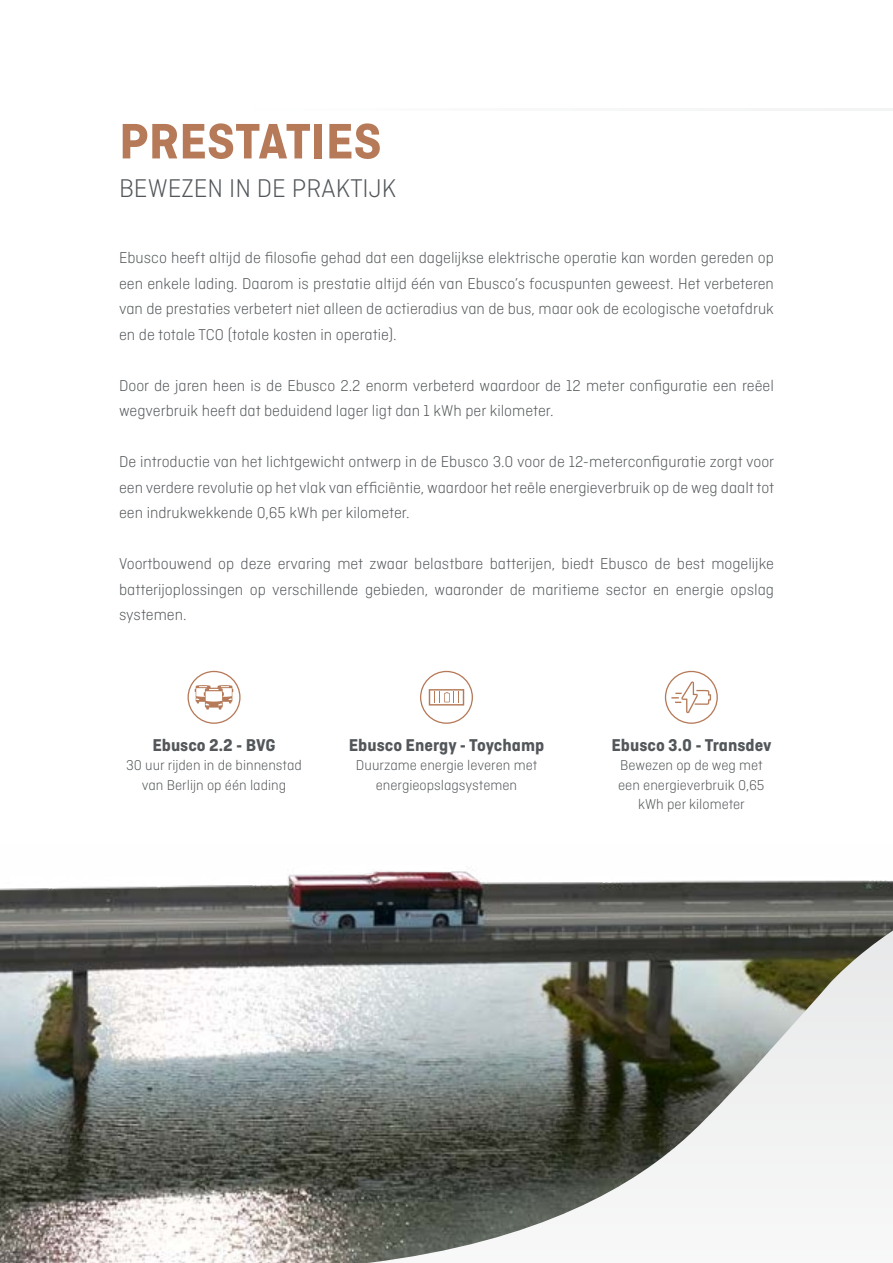
<style>
.page{position:relative;width:893px;height:1263px;background:#fff}
.page>*{position:absolute;margin:0;border:0;box-sizing:border-box;transform-origin:0 0}
.t1{font:700 52.5px "Ciutadella";color:#b67a59}
.t2{font:300 27px "Ciutadella";color:#53575a}
.t3{font:700 18px "Ciutadella";color:#53575a}
.t4{font:300 16.5px/25.5px "Ciutadella";color:#53575a;text-align:justify}
.t5{font:300 15px/19.5px "Ciutadella";color:#53575a;text-align:center}
</style>
<div class="page">
<hr style="left:234px;top:109px;width:659px;height:2px;background:#f7f8f8">
<img style="left:0;top:866px;width:893px;height:397px">
<svg style="left:367px;top:930px;width:526px;height:333px"></svg>
<svg style="left:187px;top:671px;width:54px;height:53px"></svg>
<svg style="left:665px;top:671px;width:53px;height:53px"></svg>
<svg style="left:420px;top:671px;width:53px;height:53px"></svg>
<h1 class="t1" style="left:119px;top:111px;width:264px">PRESTATIES</h1>
<h2 class="t2" style="left:119px;top:173px;width:279px">BEWEZEN IN DE PRAKTIJK</h2>
<p class="t4" style="left:119px;top:245px;width:656px">Ebusco heeft altijd de filosofie gehad dat een dagelijkse elektrische operatie kan worden gereden op een enkele lading. Daarom is prestatie altijd één van Ebusco’s focuspunten geweest. Het verbeteren van de prestaties verbetert niet alleen de actieradius van de bus, maar ook de ecologische voetafdruk en de totale TCO (totale kosten in operatie).</p>
<p class="t4" style="left:119px;top:373px;width:656px">Door de jaren heen is de Ebusco 2.2 enorm verbeterd waardoor de 12 meter configuratie een reëel wegverbruik heeft dat beduidend lager ligt dan 1 kWh per kilometer.</p>
<p class="t4" style="left:119px;top:449px;width:657px">De introductie van het lichtgewicht ontwerp in de Ebusco 3.0 voor de 12-meterconfiguratie zorgt voor een verdere revolutie op het vlak van efficiëntie, waardoor het reële energieverbruik op de weg daalt tot een indrukwekkende 0,65 kWh per kilometer.</p>
<p class="t4" style="left:119px;top:551px;width:656px">Voortbouwend op deze ervaring met zwaar belastbare batterijen, biedt Ebusco de best mogelijke batterijoplossingen op verschillende gebieden, waaronder de maritieme sector en energie opslag systemen.</p>
<p class="t3" style="left:152px;top:734px;width:125px">Ebusco 2.2 - BVG</p>
<p class="t5" style="left:126px;top:755px;width:177px">30 uur rijden in de binnenstad van Berlijn op één lading</p>
<p class="t3" style="left:349px;top:734px;width:197px">Ebusco Energy - Toychamp</p>
<p class="t5" style="left:356px;top:755px;width:183px">Duurzame energie leveren met energieopslagsystemen</p>
<p class="t3" style="left:611px;top:734px;width:162px">Ebusco 3.0 - Transdev</p>
<p class="t5" style="left:618px;top:755px;width:148px">Bewezen op de weg met een energieverbruik 0,65 kWh per kilometer</p>
</div>
